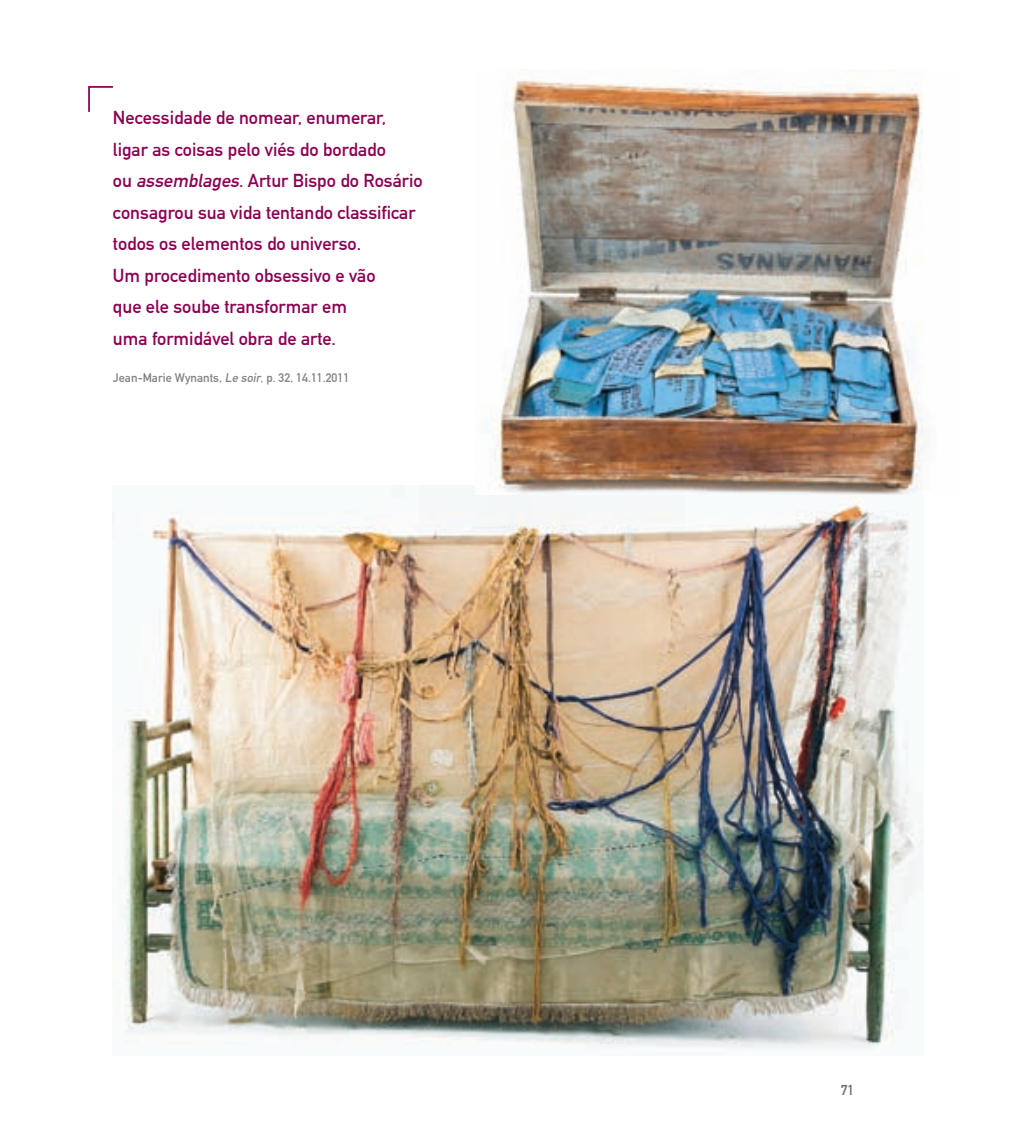
<style>
.page{position:relative;width:1017px;height:1141px;background:#fff}
.page>*{position:absolute;margin:0;border:0;box-sizing:border-box;transform-origin:0 0}
.t1{font:18.38px/31.5px "DIN Mittelschrift";color:#8d0052}
.t2{font:14px "DIN Mittelschrift";color:#6c6d70}
.t3{font:12.25px "DIN Mittelschrift";color:#808285}
.s1{font-style:italic}
</style>
<div class="page">
<img style="left:113px;top:494px;width:810px;height:555px">
<img style="left:489px;top:73px;width:435px;height:421px">
<svg style="left:88px;top:86px;width:25px;height:26px"></svg>
<p class="t1" style="left:113px;top:102px;width:311px">Necessidade de nomear, enumerar, ligar as coisas pelo viés do bordado<br>ou <span class="s1">assemblages</span>. Artur Bispo do Rosário consagrou sua vida tentando classificar todos os elementos do universo.<br>Um procedimento obsessivo e vão<br>que ele soube transformar em<br>uma formidável obra de arte.</p>
<p class="t3" style="left:113px;top:371px;width:238px">Jean-Marie Wynants, <span class="s1">Le soir</span>, p. 32, 14.11.2011</p>
<p class="t2" style="left:841px;top:1082px;width:15px">71</p>
</div>
